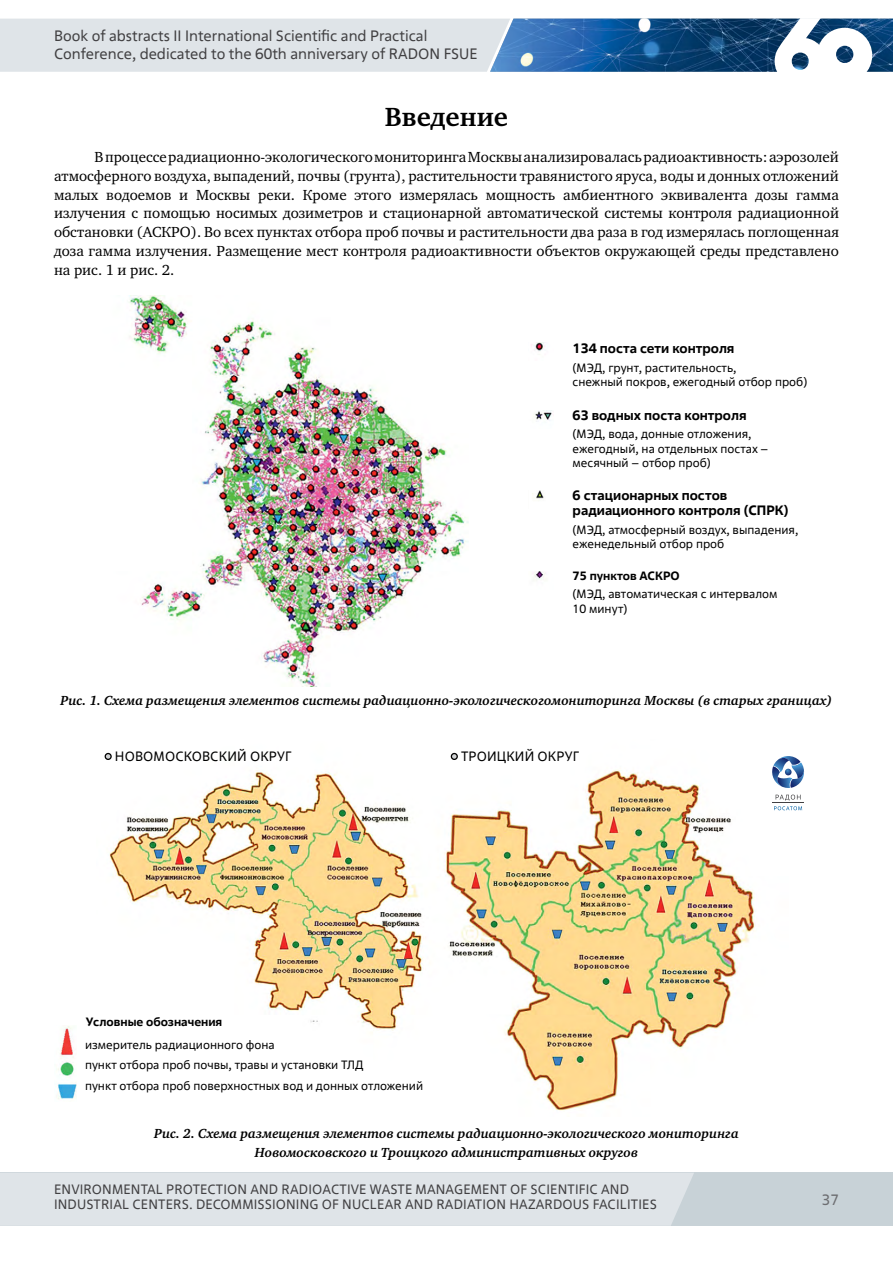
<style>
.page{position:relative;width:893px;height:1263px;background:#fff}
.page>*{position:absolute;margin:0;border:0;box-sizing:border-box;transform-origin:0 0}
.t1{font:700 27px "Charter ITC";color:#000}
.t2{font:15px/18.8px "Charter ITC";color:#000;text-align:justify}
.t3{font:15px/18px "Rosatom";color:#414042}
.t4{font:15px "Rosatom";color:#6d6e71}
.t5{font:italic 700 13.5px/18.8px "Charter ITC";color:#000;text-align:center}
.t6{font:13.5px "Rosatom";letter-spacing:.01em;color:#414042}
.t7{font:700 13.5px/15px "Rosatom";color:#000}
.t8{font:13.5px "Rosatom";letter-spacing:.01em;color:#000}
.t9{font:12px/14.4px "Rosatom";color:#000}
.t10{font:700 12px "Rosatom";color:#000}
</style>
<div class="page">
<div style="left:0;top:1172px;width:893px;height:54px;background:#c8d2d7"></div>
<div style="left:0;top:1173px;width:694px;height:53px;background:#dfe4e8"></div>
<svg style="left:0;top:18px;width:893px;height:54px;background:#9bb2c8"></svg>
<img style="left:104px;top:752px;width:692px;height:359px">
<svg style="left:105px;top:753px;width:6px;height:6px"></svg>
<div style="left:105px;top:753px;width:7px;height:7px;border:1px solid #000;border-radius:50%"></div>
<svg style="left:451px;top:753px;width:6px;height:6px"></svg>
<div style="left:451px;top:753px;width:7px;height:7px;border:1px solid #000;border-radius:50%"></div>
<svg style="left:771px;top:756px;width:33px;height:32px"></svg>
<hr style="left:772px;top:803px;width:32px;height:1px;background:#414042">
<svg style="left:774px;top:795px;width:28px;height:15px"></svg>
<img style="left:129px;top:295px;width:340px;height:392px">
<img style="left:531px;top:342px;width:14px;height:9px">
<img style="left:534px;top:411px;width:18px;height:9px">
<img style="left:532px;top:490px;width:12px;height:10px">
<img style="left:533px;top:571px;width:12px;height:9px">
<img style="left:58px;top:1026px;width:19px;height:73px">
<p class="t3" style="left:54px;top:27px;width:425px">BOOK OF ABSTRACTS II INTERNATIONAL SCIENTIFIC AND PRACTICAL<br>CONFERENCE, DEDICATED TO THE 60TH ANNIVERSARY OF RADON FSUE</p>
<h1 class="t1" style="left:385px;top:100px;width:125px">Введение</h1>
<p class="t2" style="left:54px;top:148px;width:786px;text-indent:40px">В процессе радиационно-экологического мониторинга Москвы анализировалась радиоактивность: аэрозолей атмосферного воздуха, выпадений, почвы (грунта), растительности травянистого яруса, воды и донных отложений малых водоемов и Москвы реки. Кроме этого измерялась мощность амбиентного эквивалента дозы гамма излучения с помощью носимых дозиметров и стационарной автоматической системы контроля радиационной обстановки (АСКРО). Во всех пунктах отбора проб почвы и растительности два раза в год измерялась поглощенная доза гамма излучения. Размещение мест контроля радиоактивности объектов окружающей среды представлено на рис. 1 и рис. 2.</p>
<p class="t7" style="left:573px;top:341px;width:163px">134 поста сети контроля</p>
<p class="t9" style="left:573px;top:360px;width:236px">(МЭД, ГРУНТ, РАСТИТЕЛЬНОСТЬ,<br>СНЕЖНЫЙ ПОКРОВ, ЕЖЕГОДНЫЙ ОТБОР ПРОБ)</p>
<p class="t7" style="left:573px;top:407px;width:175px">63 водных поста контроля</p>
<p class="t9" style="left:573px;top:427px;width:197px">(МЭД, ВОДА, ДОННЫЕ ОТЛОЖЕНИЯ,<br>ЕЖЕГОДНЫЙ, НА ОТДЕЛЬНЫХ ПОСТАХ –<br>МЕСЯЧНЫЙ – ОТБОР ПРОБ)</p>
<p class="t7" style="left:573px;top:488px;width:217px">6 стационарных постов радиационного контроля (СПРК)</p>
<p class="t9" style="left:573px;top:522px;width:227px">(МЭД, АТМОСФЕРНЫЙ ВОЗДУХ, ВЫПАДЕНИЯ,<br>ЕЖЕНЕДЕЛЬНЫЙ ОТБОР ПРОБ</p>
<p class="t10" style="left:573px;top:568px;width:109px">75 пунктов АСКРО</p>
<p class="t9" style="left:573px;top:587px;width:206px">(МЭД, АВТОМАТИЧЕСКАЯ С ИНТЕРВАЛОМ<br>10 МИНУТ)</p>
<p class="t5" style="left:61px;top:691px;width:773px">Рис. 1. Схема размещения элементов системы радиационно-экологическогомониторинга Москвы (в старых границах)</p>
<p class="t8" style="left:115px;top:748px;width:178px">НОВОМОСКОВСКИЙ ОКРУГ</p>
<p class="t8" style="left:461px;top:748px;width:120px">ТРОИЦКИЙ ОКРУГ</p>
<p class="t10" style="left:86px;top:1014px;width:138px">условные обозначения</p>
<p class="t9" style="left:85px;top:1034px;width:340px;line-height:20.7px">ИЗМЕРИТЕЛЬ РАДИАЦИОННОГО ФОНА<br>ПУНКТ ОТБОРА ПРОБ ПОЧВЫ, ТРАВЫ И УСТАНОВКИ ТЛД<br>ПУНКТ ОТБОРА ПРОБ ПОВЕРХНОСТНЫХ ВОД И ДОННЫХ ОТЛОЖЕНИЙ</p>
<p class="t5" style="left:154px;top:1124px;width:586px">Рис. 2. Схема размещения элементов системы радиационно-экологического мониторинга<br>Новомосковского и Троицкого административных округов</p>
<p class="t6" style="left:54px;top:1181px;width:35px">ENVIRON</p>
<p class="t6" style="left:112px;top:1181px;width:64px">MENTAL PRO</p>
<p class="t6" style="left:193px;top:1181px;width:39px">TECTION</p>
<p class="t6" style="left:250px;top:1181px;width:11px">AND</p>
<p class="t6" style="left:282px;top:1181px;width:9px">RADIOAC</p>
<p class="t6" style="left:340px;top:1181px;width:98px">TIVE WASTE MANA</p>
<p class="t6" style="left:454px;top:1181px;width:85px">GEMENT OF SCIEN</p>
<p class="t6" style="left:567px;top:1181px;width:14px">TIFIC</p>
<p class="t6" style="left:601px;top:1181px;width:11px">AND</p>
<p class="t6" style="left:54px;top:1196px;width:9px">INDUS</p>
<p class="t6" style="left:94px;top:1196px;width:48px">TRIAL CEN</p>
<p class="t6" style="left:158px;top:1196px;width:57px">TERS. DECO</p>
<p class="t6" style="left:231px;top:1196px;width:31px">MMISSIONIN</p>
<p class="t6" style="left:310px;top:1196px;width:43px">G OF NUC</p>
<p class="t6" style="left:370px;top:1196px;width:16px">LEAR</p>
<p class="t6" style="left:405px;top:1196px;width:11px">AND</p>
<p class="t6" style="left:436px;top:1196px;width:9px">RADIA</p>
<p class="t6" style="left:475px;top:1196px;width:16px">TION</p>
<p class="t6" style="left:509px;top:1196px;width:37px">HAZARDOUS</p>
<p class="t6" style="left:593px;top:1196px;width:8px">FACI</p>
<p class="t6" style="left:620px;top:1196px;width:25px">LITIES</p>
<p class="t4" style="left:822px;top:1190px;width:19px">37</p>
</div>
